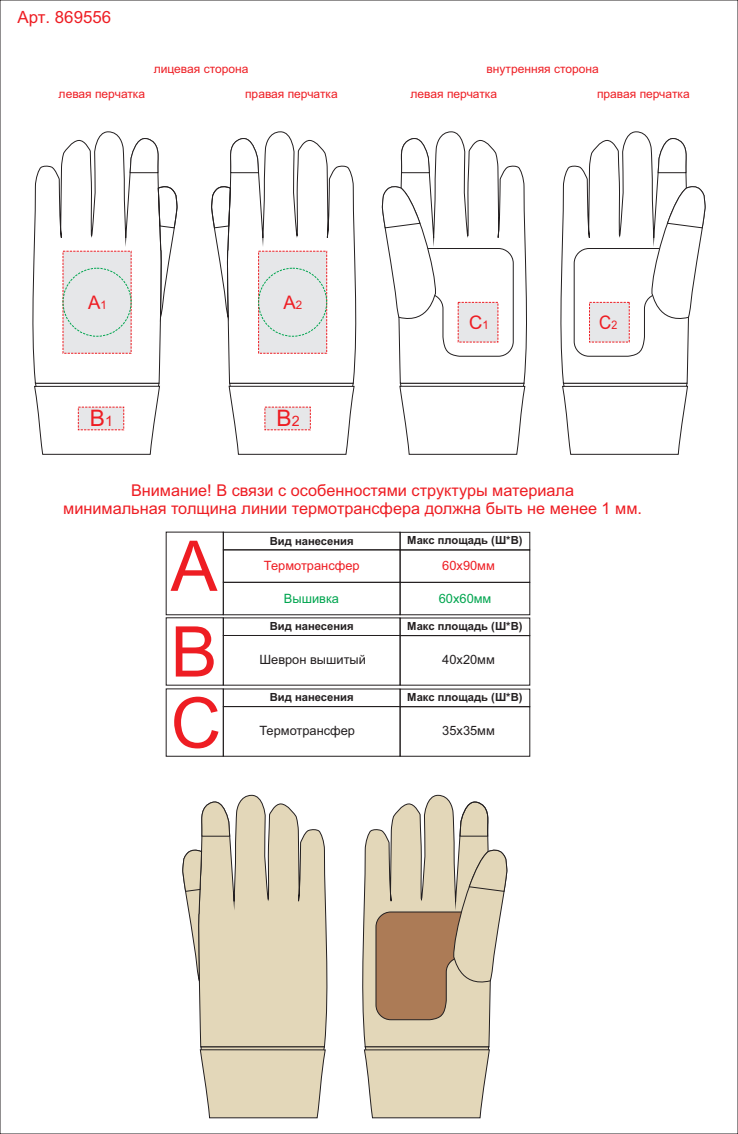
<style>
.page{position:relative;width:738px;height:1134px;background:#fff}
.page>*{position:absolute;margin:0;border:0;box-sizing:border-box;transform-origin:0 0}
.t1{font:70px/85.7px "Arial";color:#ee1d23}
.t2{font:22.76px "Arial";color:#ee1d23}
.t3{font:16.88px "Arial";color:#ee1d23}
.t4{font:16.24px/18.2px "Arial";color:#ee1d23;text-align:center}
.t5{font:12.84px "Arial";color:#231f20}
.t6{font:12.84px "Arial";color:#ee1d23}
.t7{font:12.84px "Arial";color:#00a54f}
.t8{font:12px "Arial";color:#ee1d23}
.t9{font:700 11.2px "Arial";color:#231f20}
.s1{font-size:14.36px}
</style>
<div class="page">
<div style="left:223px;top:532px;width:177px;height:18px;border:1px solid #231f20"></div>
<div style="left:399px;top:532px;width:130px;height:18px;border:1px solid #231f20"></div>
<div style="left:223px;top:582px;width:177px;height:33px;border:1px solid #231f20"></div>
<div style="left:223px;top:635px;width:177px;height:50px;border:1px solid #231f20"></div>
<div style="left:223px;top:706px;width:177px;height:50px;border:1px solid #231f20"></div>
<div style="left:399px;top:582px;width:130px;height:33px;border:1px solid #231f20"></div>
<div style="left:399px;top:635px;width:130px;height:50px;border:1px solid #231f20"></div>
<div style="left:399px;top:706px;width:130px;height:50px;border:1px solid #231f20"></div>
<svg style="left:198px;top:795px;width:130px;height:250px;background:#ded3ba"></svg>
<svg style="left:200px;top:799px;width:30px;height:37px"></svg>
<svg style="left:182px;top:849px;width:20px;height:132px"></svg>
<svg style="left:200px;top:1043px;width:125px;height:75px;background:#dacfb5"></svg>
<svg style="left:362px;top:795px;width:145px;height:323px"></svg>
<svg style="left:32px;top:132px;width:146px;height:322px"></svg>
<svg style="left:211px;top:132px;width:146px;height:322px"></svg>
<svg style="left:381px;top:132px;width:146px;height:322px"></svg>
<svg style="left:560px;top:132px;width:145px;height:322px"></svg>
<p class="t3" style="left:17px;top:11px;width:95px">Арт. 869556</p>
<p class="t8" style="left:154px;top:65px;width:96px">лицевая сторона</p>
<p class="t8" style="left:486px;top:65px;width:114px">внутренняя сторона</p>
<p class="t8" style="left:245px;top:89px;width:94px">правая перчатка</p>
<p class="t8" style="left:596px;top:89px;width:94px">правая перчатка</p>
<p class="t8" style="left:59px;top:89px;width:88px">левая перчатка</p>
<p class="t8" style="left:410px;top:89px;width:88px">левая перчатка</p>
<h2 class="t2" style="left:90px;top:410px;width:25px">В<span class="s1">1</span></h2>
<h2 class="t2" style="left:276px;top:410px;width:25px">В<span class="s1">2</span></h2>
<p class="t4" style="left:63px;top:482px;width:580px">Внимание! В связи с особенностями структуры материала<br>минимальная толщина линии термотрансфера должна быть не менее 1 мм.</p>
<h1 class="t1" style="left:170px;top:530px;width:48px">А<br>В</h1>
<h1 class="t1" style="left:170px;top:687px;width:52px">С</h1>
<p class="t9" style="left:269px;top:536px;width:85px">Вид нанесения</p>
<p class="t6" style="left:264px;top:561px;width:97px">Термотрансфер</p>
<p class="t7" style="left:284px;top:594px;width:57px">Вышивка</p>
<p class="t9" style="left:269px;top:622px;width:85px">Вид нанесения</p>
<p class="t5" style="left:259px;top:654px;width:108px">Шеврон вышитый</p>
<p class="t9" style="left:269px;top:693px;width:85px">Вид нанесения</p>
<p class="t5" style="left:259px;top:725px;width:97px">Термотрансфер</p>
<p class="t9" style="left:407px;top:536px;width:117px">Макс площадь (Ш*В)</p>
<p class="t6" style="left:442px;top:561px;width:54px">60х90мм</p>
<p class="t7" style="left:438px;top:594px;width:54px">60х60мм</p>
<p class="t9" style="left:407px;top:621px;width:117px">Макс площадь (Ш*В)</p>
<p class="t5" style="left:442px;top:655px;width:54px">40х20мм</p>
<p class="t9" style="left:407px;top:693px;width:117px">Макс площадь (Ш*В)</p>
<p class="t5" style="left:442px;top:726px;width:54px">35х35мм</p>
</div>
